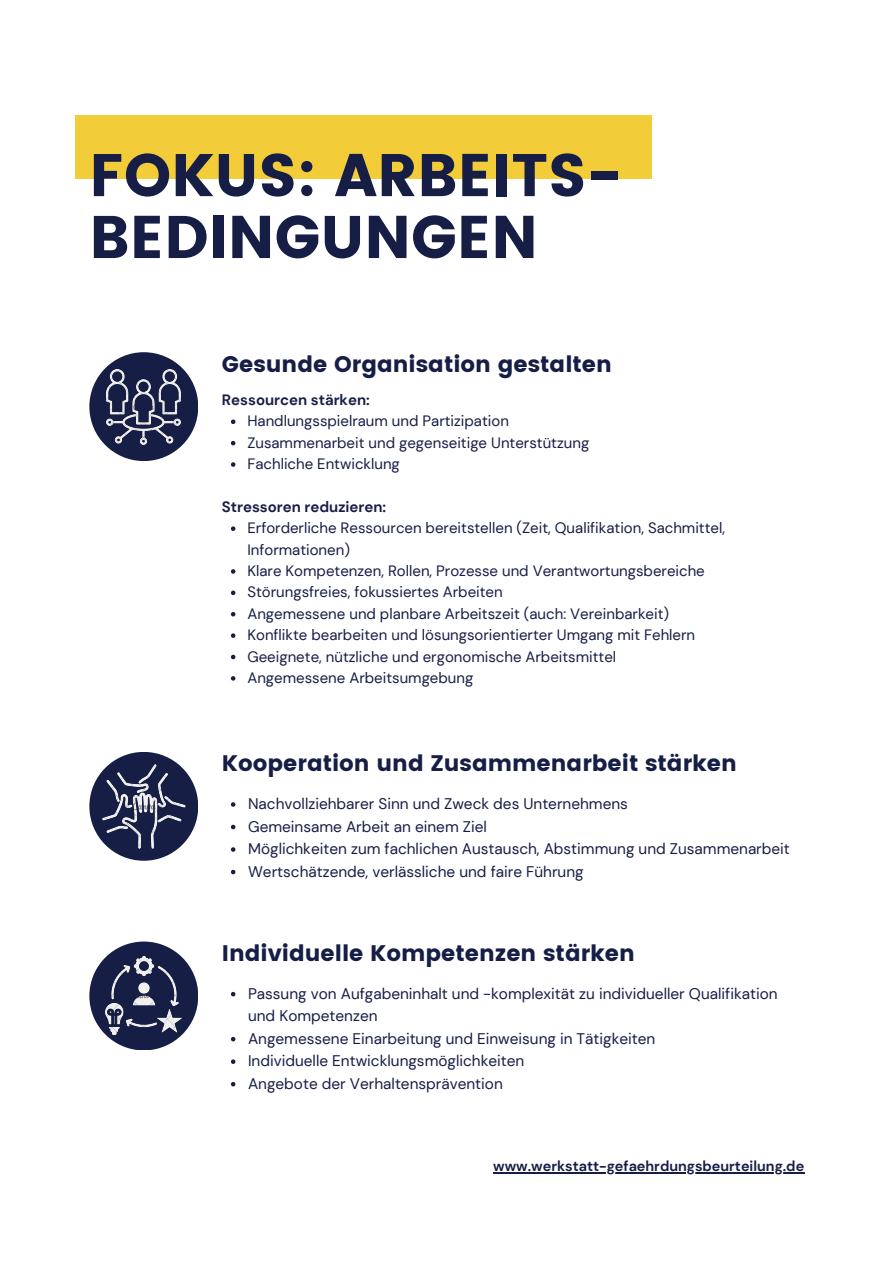
<style>
.page{position:relative;width:894px;height:1264px;background:#fff}
.page>*{position:absolute;margin:0;border:0;box-sizing:border-box;transform-origin:0 0}
.t1{font:60px/61.8px "Poppins";color:#161e46}
.t2{font:22.5px "Poppins";color:#161e46}
.t3{font:15.3px/22.5px "DM Sans";color:#161e46}
.t4{font:15px/21.3px "DM Sans";color:#161e46}
.t5{font:700 15px "DM Sans";color:#161e46}
.t6{font:700 14.4px "DM Sans";color:#161e46}
</style>
<div class="page">
<div style="left:75px;top:115px;width:577px;height:64px;background:#f2cc39"></div>
<div style="left:89px;top:752px;width:109px;height:108px;background:#161e46;border-radius:50%"></div>
<img style="left:102px;top:764px;width:83px;height:84px">
<svg style="left:231px;top:802px;width:4px;height:4px"></svg>
<svg style="left:231px;top:824px;width:4px;height:5px"></svg>
<svg style="left:231px;top:847px;width:4px;height:4px"></svg>
<svg style="left:231px;top:869px;width:4px;height:5px"></svg>
<div style="left:89px;top:352px;width:109px;height:109px;background:#161e46;border-radius:50%"></div>
<img style="left:106px;top:370px;width:75px;height:74px">
<svg style="left:231px;top:419px;width:4px;height:5px"></svg>
<svg style="left:231px;top:441px;width:4px;height:4px"></svg>
<svg style="left:231px;top:462px;width:4px;height:5px"></svg>
<svg style="left:231px;top:526px;width:4px;height:5px"></svg>
<svg style="left:231px;top:569px;width:4px;height:4px"></svg>
<svg style="left:231px;top:590px;width:4px;height:5px"></svg>
<svg style="left:231px;top:612px;width:4px;height:4px"></svg>
<svg style="left:231px;top:633px;width:4px;height:5px"></svg>
<svg style="left:231px;top:654px;width:4px;height:5px"></svg>
<svg style="left:231px;top:676px;width:4px;height:4px"></svg>
<div style="left:89px;top:941px;width:109px;height:109px;background:#161e46;border-radius:50%"></div>
<img style="left:106px;top:956px;width:75px;height:78px">
<svg style="left:231px;top:991px;width:4px;height:5px"></svg>
<svg style="left:231px;top:1036px;width:4px;height:5px"></svg>
<svg style="left:231px;top:1059px;width:4px;height:4px"></svg>
<svg style="left:231px;top:1082px;width:4px;height:4px"></svg>
<hr style="left:493px;top:1172px;width:311px;height:1px;background:#161e46">
<p class="t1" style="left:89px;top:144px;width:533px">FOKUS: ARBEITS-<br>BEDINGUNGEN</p>
<p class="t2" style="left:222px;top:351px;width:391px">Gesunde Organisation gestalten</p>
<p class="t5" style="left:222px;top:390px;width:149px">Ressourcen stärken:</p>
<p class="t4" style="left:247px;top:410px;width:263px">Handlungsspielraum und Partizipation</p>
<p class="t4" style="left:247px;top:432px;width:343px">Zusammenarbeit und gegenseitige Unterstützung</p>
<p class="t4" style="left:247px;top:453px;width:154px">Fachliche Entwicklung</p>
<p class="t5" style="left:222px;top:497px;width:166px">Stressoren reduzieren:</p>
<p class="t4" style="left:247px;top:517px;width:479px">Erforderliche Ressourcen bereitstellen (Zeit, Qualifikation, Sachmittel,<br>Informationen)</p>
<p class="t4" style="left:247px;top:560px;width:459px">Klare Kompetenzen, Rollen, Prozesse und Verantwortungsbereiche</p>
<p class="t4" style="left:247px;top:581px;width:257px">Störungsfreies, fokussiertes Arbeiten</p>
<p class="t4" style="left:247px;top:603px;width:423px">Angemessene und planbare Arbeitszeit (auch: Vereinbarkeit)</p>
<h2 class="t4" style="left:247px;top:624px;width:449px">Konflikte bearbeiten und lösungsorientierter Umgang mit Fehlern</h2>
<p class="t4" style="left:247px;top:645px;width:370px">Geeignete, nützliche und ergonomische Arbeitsmittel</p>
<p class="t4" style="left:247px;top:667px;width:227px">Angemessene Arbeitsumgebung</p>
<p class="t2" style="left:222px;top:750px;width:516px">Kooperation und Zusammenarbeit stärken</p>
<h2 class="t3" style="left:248px;top:792px;width:381px">Nachvollziehbarer Sinn und Zweck des Unternehmens</h2>
<p class="t3" style="left:248px;top:815px;width:240px">Gemeinsame Arbeit an einem Ziel</p>
<p class="t3" style="left:248px;top:837px;width:543px">Möglichkeiten zum fachlichen Austausch, Abstimmung und Zusammenarbeit</p>
<p class="t3" style="left:248px;top:860px;width:337px">Wertschätzende, verlässliche und faire Führung</p>
<p class="t2" style="left:222px;top:940px;width:414px">Individuelle Kompetenzen stärken</p>
<h2 class="t3" style="left:248px;top:982px;width:531px">Passung von Aufgabeninhalt und -komplexität zu individueller Qualifikation und Kompetenzen</h2>
<p class="t3" style="left:248px;top:1027px;width:408px">Angemessene Einarbeitung und Einweisung in Tätigkeiten</p>
<p class="t3" style="left:248px;top:1049px;width:278px">Individuelle Entwicklungsmöglichkeiten</p>
<p class="t3" style="left:248px;top:1072px;width:256px">Angebote der Verhaltensprävention</p>
<h3 class="t6" style="left:493px;top:1156px;width:312px">www.werkstatt-gefaehrdungsbeurteilung.de</h3>
</div>
